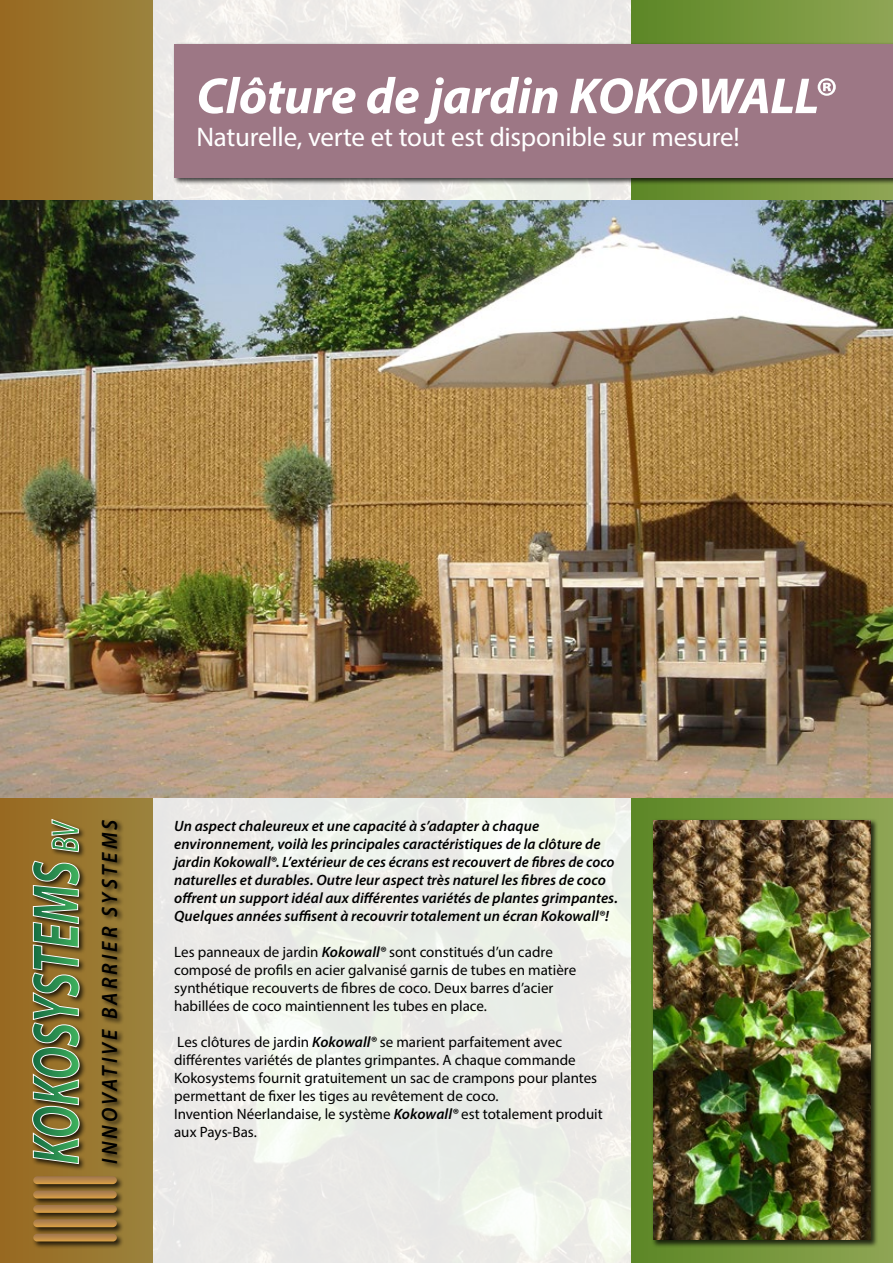
<style>
.page{position:relative;width:893px;height:1263px;background:#fff}
.page>*{position:absolute;margin:0;border:0;box-sizing:border-box;transform-origin:0 0}
.t1{font:italic 700 51px "Myriad Pro";letter-spacing:-.01em;color:#fff}
.t2{font:27px "Myriad Pro";letter-spacing:-.01em;color:#fff}
.t3{font:italic 600 22.2px "Myriad Pro";letter-spacing:.15em;color:#000;scale:.93 1}
.t4{font:15px/18px "Myriad Pro";color:#000}
.t5{font:italic 600 15px/18px "Myriad Pro";letter-spacing:.005em;color:#000}
.s1{font-weight:600;font-style:italic}
</style>
<div class="page">
<img style="left:153px;top:0;width:479px;height:1263px">
<div style="left:0;top:0;width:153px;height:1263px;background:linear-gradient(to right,#986920,#9b833d)"></div>
<div style="left:632px;top:0;width:261px;height:1263px;background:linear-gradient(to right,#5c8725,#8fa654)"></div>
<div style="left:31px;top:818px;width:93px;height:431px;background:#000;opacity:.75"></div>
<svg style="left:32px;top:819px;width:48px;height:345px;background:#6c824d"></svg>
<svg style="left:33px;top:1176px;width:84px;height:8px"></svg>
<svg style="left:33px;top:1234px;width:84px;height:7px"></svg>
<svg style="left:33px;top:1219px;width:84px;height:8px"></svg>
<svg style="left:33px;top:1205px;width:84px;height:8px"></svg>
<svg style="left:33px;top:1191px;width:84px;height:7px"></svg>
<div style="left:173px;top:42px;width:720px;height:143px;background:#000;opacity:.75"></div>
<div style="left:174px;top:44px;width:719px;height:133px;background:#9d7785"></div>
<img style="left:0;top:200px;width:893px;height:597px">
<div style="left:651px;top:818px;width:227px;height:430px;background:#000;opacity:.75"></div>
<img style="left:653px;top:820px;width:218px;height:420px">
<h1 class="t1" style="left:196px;top:63px;width:639px">Clôture de jardin KOKOWALL®</h1>
<h2 class="t2" style="left:196px;top:120px;width:545px">Naturelle, verte et tout est disponible sur mesure!</h2>
<h3 class="t3" style="left:96px;top:1163px;width:371px;rotate:-90deg">INNOVATIVE BARRIER SYSTEMS</h3>
<p class="t5" style="left:174px;top:817px;width:445px">Un aspect chaleureux et une capacité à s’adapter à chaque environnement, voilà les principales caractéristiques de la clôture de jardin Kokowall®. L’extérieur de ces écrans est recouvert de fibres de coco naturelles et durables. Outre leur aspect très naturel les fibres de coco offrent un support idéal aux différentes variétés de plantes grimpantes.<br>Quelques années suffisent à recouvrir totalement un écran Kokowall®!</p>
<p class="t4" style="left:174px;top:943px;width:404px">Les panneaux de jardin <span class="s1">Kokowall®</span> sont constitués d’un cadre composé de profils en acier galvanisé garnis de tubes en matière synthétique recouverts de fibres de coco. Deux barres d’acier habillées de coco maintiennent les tubes en place.</p>
<p class="t4" style="left:174px;top:1033px;width:430px">Les clôtures de jardin <span class="s1">Kokowall®</span> se marient parfaitement avec différentes variétés de plantes grimpantes. A chaque commande Kokosystems fournit gratuitement un sac de crampons pour plantes permettant de fixer les tiges au revêtement de coco.<br>Invention Néerlandaise, le système <span class="s1">Kokowall®</span> est totalement produit aux Pays-Bas.</p>
</div>
